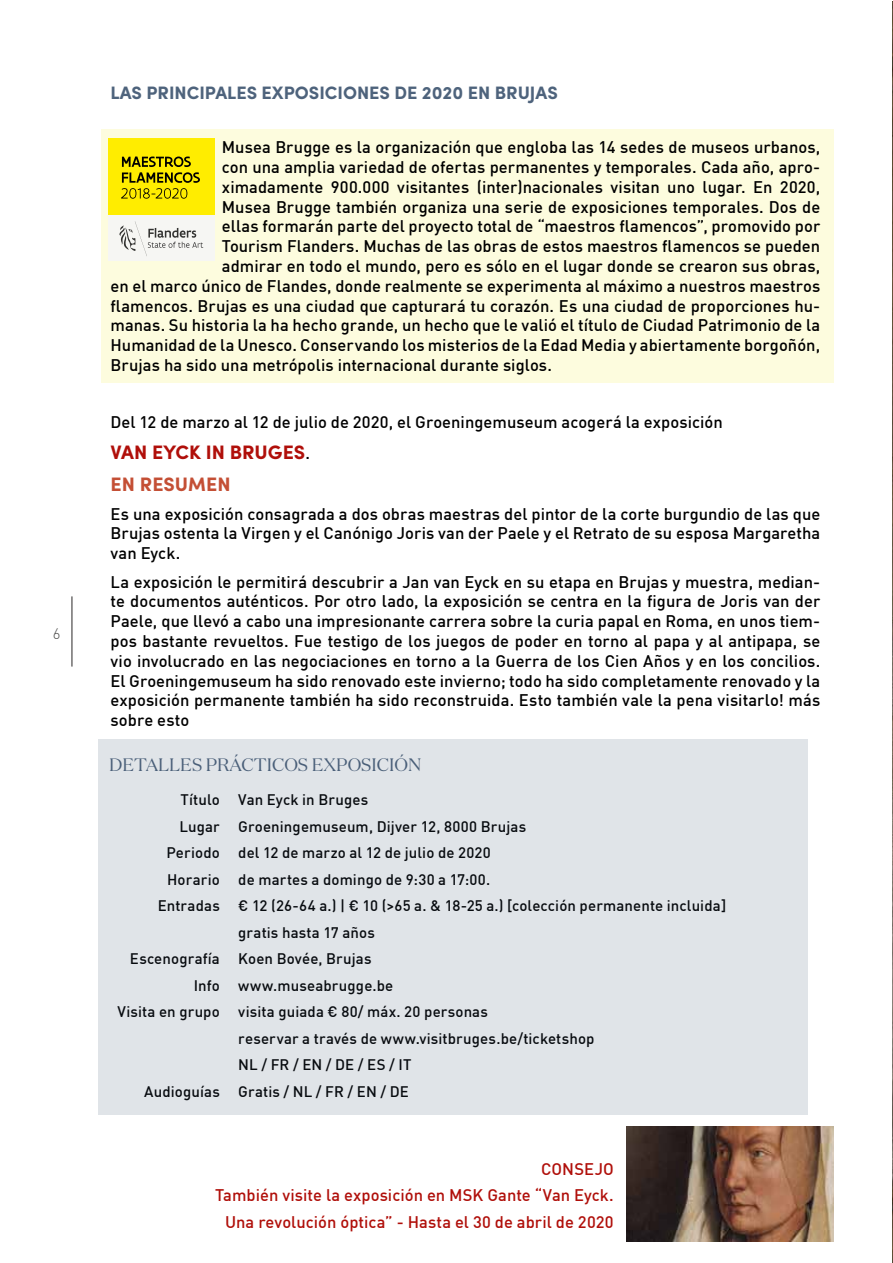
<style>
.page{position:relative;width:893px;height:1263px;background:#fff}
.page>*{position:absolute;margin:0;border:0;box-sizing:border-box;transform-origin:0 0}
.t1{font:700 19.5px/32px "Sofia Pro";color:#b00f0a}
.t2{font:700 18px "Sofia Pro";color:#4e637c}
.t3{font:18px "Domaine Disp";color:#4e637c}
.t4{font:500 16.5px/19.8px "DIN Offc Pro";letter-spacing:.005em;color:#000;text-align:justify}
.t5{font:500 16.5px/26.5px "DIN Offc Pro";color:#b00f0a;text-align:right}
.t6{font:500 15px/26.5px "DIN Offc Pro";letter-spacing:.01em;color:#000;text-align:right}
.t7{font:300 15px "DIN Offc Pro";color:#4a4a49}
.s1{font-family:"DIN Offc Pro";font-weight:500;font-size:16.5px;color:#000}
.s2{color:#c44f35}
</style>
<div class="page">
<hr style="left:71px;top:596px;width:2px;height:70px;background:#706f6f">
<div style="left:101px;top:130px;width:732px;height:253px;background:#fdfcde"></div>
<img style="left:892px;top:1px;width:1px;height:1262px">
<img style="left:626px;top:1126px;width:207px;height:116px">
<div style="left:108px;top:138px;width:107px;height:123px;background:#ffed00"></div>
<div style="left:108px;top:215px;width:107px;height:46px;background:#f6f6f3"></div>
<svg style="left:119px;top:221px;width:84px;height:35px"></svg>
<svg style="left:121px;top:157px;width:79px;height:42px"></svg>
<div style="left:98px;top:739px;width:709px;height:375px;background:#e0e4e8"></div>
<p class="t7" style="left:53px;top:622px;width:9px">6</p>
<p class="t2" style="left:111px;top:79px;width:449px">LAS PRINCIPALES EXPOSICIONES DE 2020 EN BRUJAS</p>
<p class="t4" style="left:222px;top:135px;width:600px">Musea Brugge es la organización que engloba las 14 sedes de museos urbanos,</p>
<p class="t4" style="left:222px;top:155px;width:600px">con una amplia variedad de ofertas permanentes y temporales. Cada año, apro-</p>
<p class="t4" style="left:222px;top:175px;width:600px">ximadamente 900.000 visitantes (inter)nacionales visitan uno lugar. En 2020,</p>
<p class="t4" style="left:222px;top:195px;width:600px">Musea Brugge también organiza una serie de exposiciones temporales. Dos de</p>
<p class="t4" style="left:222px;top:214px;width:600px">ellas formarán parte del proyecto total de “maestros flamencos”, promovido por</p>
<p class="t4" style="left:222px;top:234px;width:600px">Tourism Flanders. Muchas de las obras de estos maestros flamencos se pueden</p>
<p class="t4" style="left:222px;top:254px;width:600px">admirar en todo el mundo, pero es sólo en el lugar donde se crearon sus obras,</p>
<p class="t4" style="left:111px;top:274px;width:711px">en el marco único de Flandes, donde realmente se experimenta al máximo a nuestros maestros</p>
<p class="t4" style="left:111px;top:294px;width:711px">flamencos. Brujas es una ciudad que capturará tu corazón. Es una ciudad de proporciones hu-</p>
<p class="t4" style="left:111px;top:313px;width:711px">manas. Su historia la ha hecho grande, un hecho que le valió el título de Ciudad Patrimonio de la</p>
<p class="t4" style="left:111px;top:333px;width:711px">Humanidad de la Unesco. Conservando los misterios de la Edad Media y abiertamente borgoñón,</p>
<p class="t4" style="left:111px;top:353px;width:443px">Brujas ha sido una metrópolis internacional durante siglos.</p>
<p class="t4" style="left:111px;top:410px;width:614px">Del 12 de marzo al 12 de julio de 2020, el Groeningemuseum acogerá la exposición</p>
<p class="t1" style="left:111px;top:435px;width:201px">VAN EYCK IN BRUGES<span class="s1">.<br></span><span class="s2">EN RESUMEN</span></p>
<p class="t4" style="left:111px;top:502px;width:711px">Es una exposición consagrada a dos obras maestras del pintor de la corte burgundio de las que Brujas ostenta la Virgen y el Canónigo Joris van der Paele y el Retrato de su esposa Margaretha van Eyck.</p>
<p class="t4" style="left:111px;top:570px;width:711px">La exposición le permitirá descubrir a Jan van Eyck en su etapa en Brujas y muestra, median&shy;te documentos auténticos. Por otro lado, la exposición se centra en la figura de Joris van der Paele, que llevó a cabo una impresionante carrera sobre la curia papal en Roma, en unos tiem&shy;pos bastante revueltos. Fue testigo de los juegos de poder en torno al papa y al antipapa, se vio involucrado en las negociaciones en torno a la Guerra de los Cien Años y en los concilios.<br>El Groeningemuseum ha sido renovado este invierno; todo ha sido completamente renovado y la exposición permanente también ha sido reconstruida. Esto también vale la pena visitarlo! más sobre esto</p>
<p class="t3" style="left:109px;top:753px;width:314px">DETALLES PRÁCTICOS EXPOSICIÓN</p>
<p class="t6" style="left:158px;top:785px;width:64px">Título<br>Lugar<br>Periodo<br>Horario<br>Entradas</p>
<p class="t6" style="left:117px;top:944px;width:104px">Escenografía<br>Info<br>Visita en grupo</p>
<p class="t6" style="left:144px;top:1076px;width:77px">Audioguías</p>
<p class="t6" style="left:238px;top:785px;width:489px;text-align:left">Van Eyck in Bruges<br>Groeningemuseum, Dijver 12, 8000 Brujas<br>del 12 de marzo al 12 de julio de 2020<br>de martes a domingo de 9:30 a 17:00.<br>€ 12 (26-64 a.) | € 10 (&gt;65 a. &amp; 18-25 a.) [colección permanente incluida] gratis hasta 17 años<br>Koen Bovée, Brujas<br>www.museabrugge.be<br>visita guiada € 80/ máx. 20 personas<br>reservar a través de www.visitbruges.be/ticketshop<br>NL / FR / EN / DE / ES / IT<br>Gratis / NL / FR / EN / DE</p>
<p class="t5" style="left:215px;top:1153px;width:400px">CONSEJO<br>También visite la exposición en MSK Gante “Van Eyck.<br>Una revolución óptica” - Hasta el 30 de abril de 2020</p>
</div>
